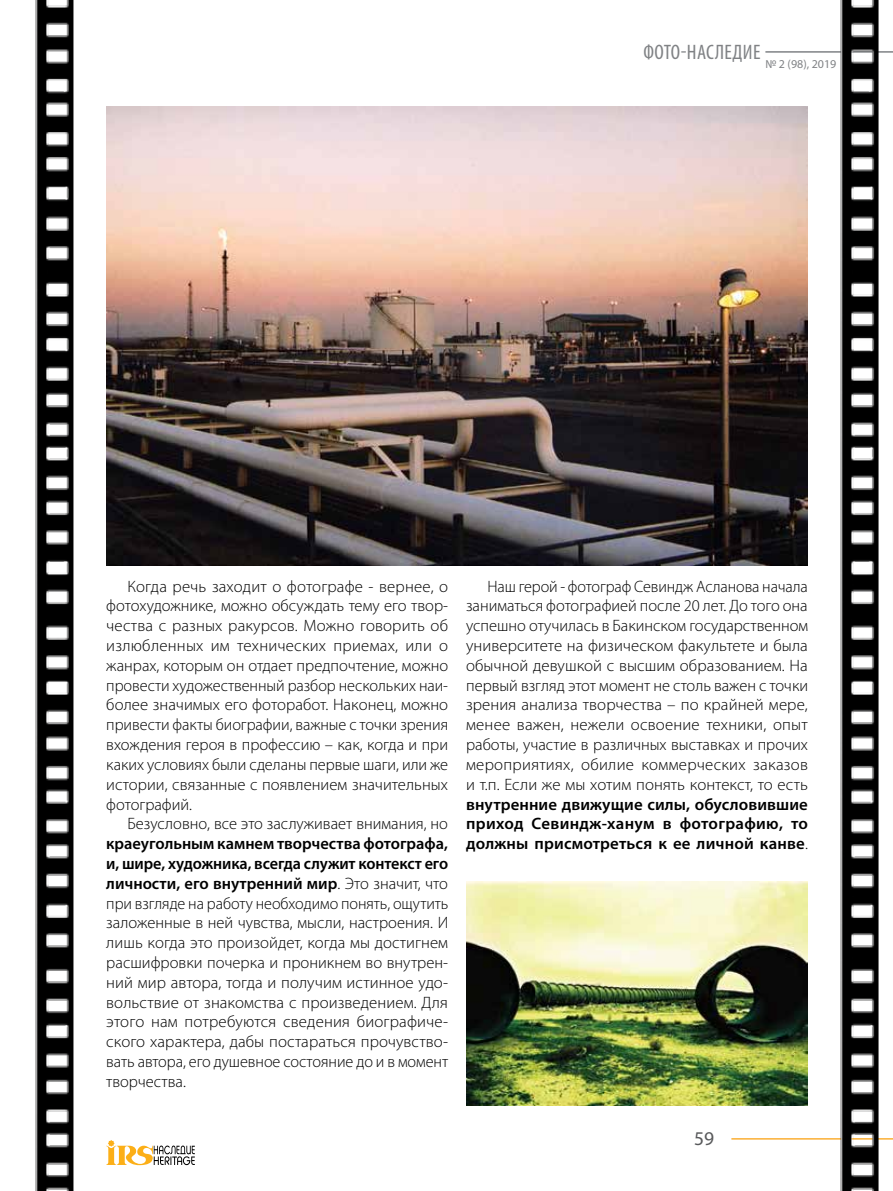
<style>
.page{position:relative;width:893px;height:1191px;background:#fff}
.page>*{position:absolute;margin:0;border:0;box-sizing:border-box;transform-origin:0 0}
.t1{font:condensed 21px "Myriad Pro";letter-spacing:.02em;color:#808285}
.t2{font:19.5px "Myriad Pro";color:#58595b}
.t3{font:300 16.5px/19.8px "Myriad Pro";color:#000;text-align:justify}
.t4{font:600 16.5px/19.8px "Myriad Pro";letter-spacing:.01em;color:#000;text-align:justify}
.t5{font:12px "Myriad Pro";color:#808285}
.s1{font-weight:600}
.s2{font-weight:300}
</style>
<div class="page">
<hr style="left:765px;top:51px;width:128px;height:2px;background:#808285">
<hr style="left:731px;top:1138px;width:162px;height:1px;background:#fbaf34">
<svg style="left:106px;top:1140px;width:89px;height:25px"></svg>
<img style="left:821px;top:0;width:72px;height:1191px">
<img style="left:35px;top:0;width:39px;height:1191px">
<img style="left:106px;top:106px;width:702px;height:460px">
<img style="left:466px;top:881px;width:342px;height:225px">
<p class="t1" style="left:643px;top:39px;width:119px">ФОТО-НАСЛЕДИЕ</p>
<p class="t5" style="left:765px;top:56px;width:73px">№ 2 (98), 2019</p>
<p class="t3" style="left:106px;top:576px;width:343px;text-indent:21px">Когда речь заходит о фотографе - вернее, о фотохудожнике, можно обсуждать тему его твор&shy;чества с разных ракурсов. Можно говорить об излюбленных им технических приемах, или о жанрах, которым он отдает предпочтение, можно провести художественный разбор нескольких наи&shy;более значимых его фоторабот. Наконец, можно привести факты биографии, важные с точки зрения вхождения героя в профессию – как, когда и при каких условиях были сделаны первые шаги, или же истории, связанные с появлением значительных фотографий.</p>
<p class="t3" style="left:128px;top:813px;width:322px">Безусловно, все это заслуживает внимания, но</p>
<p class="t3" style="left:106px;top:833px;width:343px"><span class="s1">краеугольным камнем творчества фотографа, и, шире, художника, всегда служит контекст его личности, его внутренний мир</span>. Это значит, что при взгляде на работу необходимо понять, ощутить заложенные в ней чувства, мысли, настроения. И лишь когда это произойдет, когда мы достигнем расшифровки почерка и проникнем во внутрен&shy;ний мир автора, тогда и получим истинное удо&shy;вольствие от знакомства с произведением. Для этого нам потребуются сведения биографиче&shy;ского характера, дабы постараться прочувство&shy;вать автора, его душевное состояние до и в момент творчества.</p>
<p class="t3" style="left:466px;top:576px;width:343px;text-indent:21px">Наш герой - фотограф Севиндж Асланова начала заниматься фотографией после 20 лет. До того она успешно отучилась в Бакинском государственном университете на физическом факультете и была обычной девушкой с высшим образованием. На первый взгляд этот момент не столь важен с точки зрения анализа творчества – по крайней мере, менее важен, нежели освоение техники, опыт работы, участие в различных выставках и прочих мероприятиях, обилие коммерческих заказов и т.п. Если же мы хотим понять контекст, то есть</p>
<p class="t4" style="left:466px;top:793px;width:343px">внутренние движущие силы, обусловившие приход Севиндж-ханум в фотографию, то должны присмотреться к ее личной канве<span class="s2">.</span></p>
<p class="t2" style="left:694px;top:1126px;width:22px">59</p>
</div>
